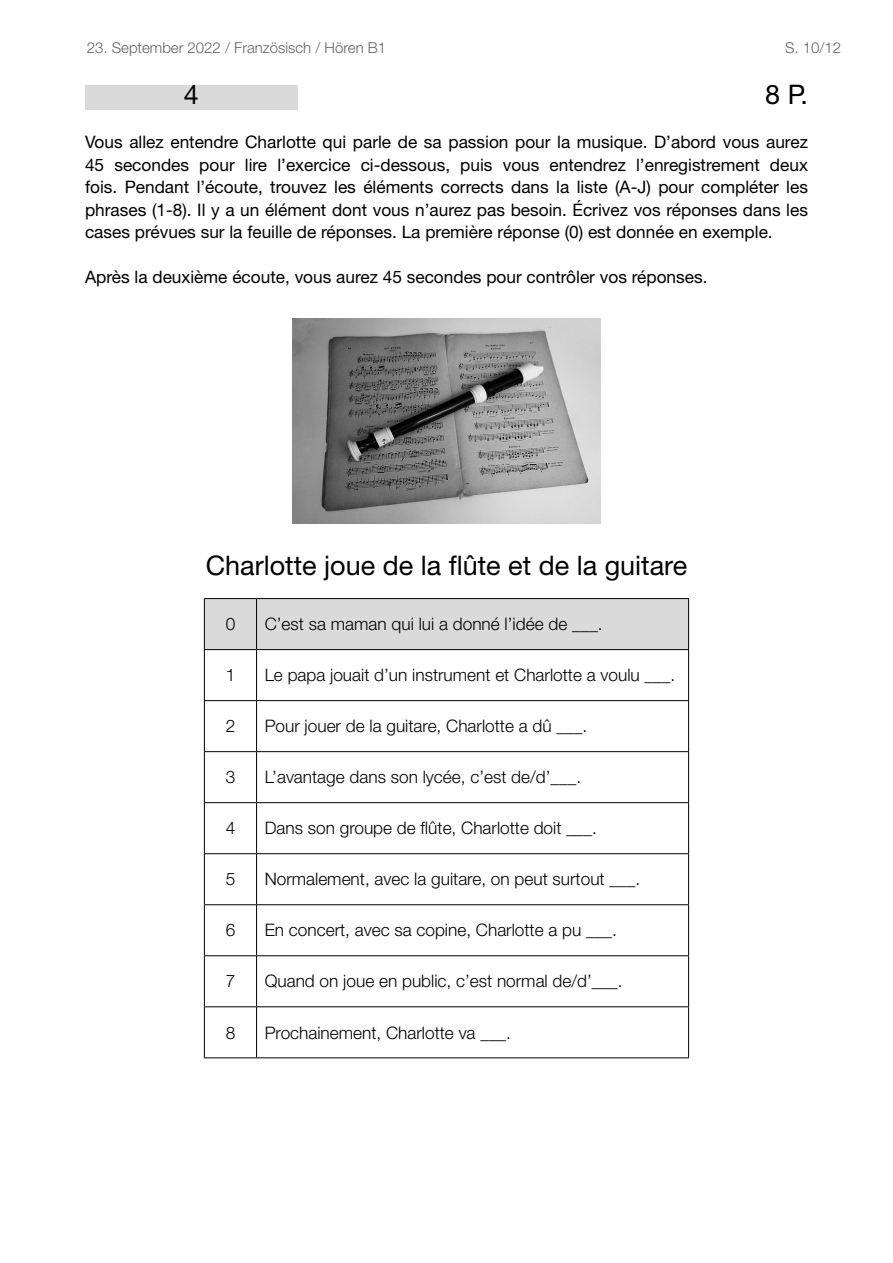
<style>
.page{position:relative;width:893px;height:1263px;background:#fff}
.page>*{position:absolute;margin:0;border:0;box-sizing:border-box;transform-origin:0 0}
.t1{font:27px "Helvetica Neue LT Pro";color:#000}
.t2{font:17.25px/22.5px "Helvetica Neue LT Pro";color:#000;text-align:justify}
.t3{font:300 17.25px "Helvetica Neue LT Pro";color:#000}
.t4{font:300 15px "Helvetica Neue LT Std";color:#636363}
</style>
<div class="page">
<div style="left:85px;top:85px;width:213px;height:24px;background:#dadada"></div>
<div style="left:205px;top:599px;width:483px;height:50px;background:#dadada"></div>
<hr style="left:204px;top:598px;width:53px;height:1px;background:#000">
<hr style="left:257px;top:598px;width:432px;height:1px;background:#000">
<hr style="left:204px;top:649px;width:53px;height:1px;background:#000">
<hr style="left:257px;top:649px;width:432px;height:1px;background:#000">
<hr style="left:204px;top:700px;width:53px;height:1px;background:#000">
<hr style="left:257px;top:700px;width:432px;height:1px;background:#000">
<hr style="left:204px;top:751px;width:53px;height:1px;background:#000">
<hr style="left:257px;top:751px;width:432px;height:1px;background:#000">
<hr style="left:204px;top:802px;width:53px;height:1px;background:#000">
<hr style="left:257px;top:802px;width:432px;height:1px;background:#000">
<hr style="left:204px;top:853px;width:53px;height:1px;background:#000">
<hr style="left:257px;top:853px;width:432px;height:1px;background:#000">
<hr style="left:204px;top:904px;width:53px;height:1px;background:#000">
<hr style="left:257px;top:904px;width:432px;height:1px;background:#000">
<hr style="left:204px;top:955px;width:53px;height:1px;background:#000">
<hr style="left:257px;top:955px;width:432px;height:1px;background:#000">
<hr style="left:204px;top:1006px;width:53px;height:1px;background:#000">
<hr style="left:257px;top:1006px;width:432px;height:1px;background:#000">
<hr style="left:204px;top:1057px;width:53px;height:1px;background:#000">
<hr style="left:257px;top:1057px;width:432px;height:1px;background:#000">
<hr style="left:204px;top:599px;width:1px;height:50px;background:#000">
<hr style="left:204px;top:650px;width:1px;height:50px;background:#000">
<hr style="left:204px;top:701px;width:1px;height:50px;background:#000">
<hr style="left:204px;top:752px;width:1px;height:50px;background:#000">
<hr style="left:204px;top:803px;width:1px;height:50px;background:#000">
<hr style="left:204px;top:854px;width:1px;height:50px;background:#000">
<hr style="left:204px;top:905px;width:1px;height:50px;background:#000">
<hr style="left:204px;top:956px;width:1px;height:50px;background:#000">
<hr style="left:204px;top:1007px;width:1px;height:50px;background:#000">
<hr style="left:256px;top:599px;width:1px;height:50px;background:#000">
<hr style="left:688px;top:599px;width:1px;height:50px;background:#000">
<hr style="left:256px;top:650px;width:1px;height:50px;background:#000">
<hr style="left:688px;top:650px;width:1px;height:50px;background:#000">
<hr style="left:256px;top:701px;width:1px;height:50px;background:#000">
<hr style="left:688px;top:701px;width:1px;height:50px;background:#000">
<hr style="left:256px;top:752px;width:1px;height:50px;background:#000">
<hr style="left:688px;top:752px;width:1px;height:50px;background:#000">
<hr style="left:256px;top:803px;width:1px;height:50px;background:#000">
<hr style="left:688px;top:803px;width:1px;height:50px;background:#000">
<hr style="left:256px;top:854px;width:1px;height:50px;background:#000">
<hr style="left:688px;top:854px;width:1px;height:50px;background:#000">
<hr style="left:256px;top:905px;width:1px;height:50px;background:#000">
<hr style="left:688px;top:905px;width:1px;height:50px;background:#000">
<hr style="left:256px;top:956px;width:1px;height:50px;background:#000">
<hr style="left:688px;top:956px;width:1px;height:50px;background:#000">
<hr style="left:256px;top:1007px;width:1px;height:50px;background:#000">
<hr style="left:688px;top:1007px;width:1px;height:50px;background:#000">
<img style="left:293px;top:319px;width:307px;height:204px">
<p class="t4" style="left:87px;top:39px;width:301px">23. September 2022 / Französisch / Hören B1</p>
<p class="t4" style="left:785px;top:39px;width:58px">S. 10/12</p>
<h1 class="t1" style="left:184px;top:78px;width:17px">4</h1>
<h1 class="t1" style="left:765px;top:78px;width:44px">8 P.</h1>
<p class="t2" style="left:85px;top:130px;width:724px">Vous allez entendre Charlotte qui parle de sa passion pour la musique. D’abord vous aurez 45 secondes pour lire l’exercice ci-dessous, puis vous entendrez l’enregistrement deux fois. Pendant l’écoute, trouvez les éléments corrects dans la liste (A-J) pour compléter les phrases (1-8). Il y a un élément dont vous n’aurez pas besoin. Écrivez vos réponses dans les cases prévues sur la feuille de réponses. La première réponse (0) est donnée en exemple.</p>
<p class="t2" style="left:85px;top:265px;width:624px">Après la deuxième écoute, vous aurez 45 secondes pour contrôler vos réponses.</p>
<h1 class="t1" style="left:206px;top:549px;width:483px">Charlotte joue de la flûte et de la guitare</h1>
<p class="t3" style="left:226px;top:613px;width:11px">0</p>
<p class="t3" style="left:265px;top:613px;width:340px">C’est sa maman qui lui a donné l’idée de ___.</p>
<p class="t3" style="left:226px;top:665px;width:11px">1</p>
<p class="t3" style="left:265px;top:665px;width:412px">Le papa jouait d’un instrument et Charlotte a voulu ___.</p>
<p class="t3" style="left:226px;top:716px;width:11px">2</p>
<p class="t3" style="left:265px;top:716px;width:324px">Pour jouer de la guitare, Charlotte a dû ___.</p>
<p class="t3" style="left:226px;top:767px;width:11px">3</p>
<p class="t3" style="left:265px;top:767px;width:318px">L’avantage dans son lycée, c’est de/d’___.</p>
<p class="t3" style="left:226px;top:818px;width:11px">4</p>
<p class="t3" style="left:265px;top:818px;width:334px">Dans son groupe de flûte, Charlotte doit ___.</p>
<p class="t3" style="left:226px;top:869px;width:11px">5</p>
<p class="t3" style="left:265px;top:869px;width:377px">Normalement, avec la guitare, on peut surtout ___.</p>
<p class="t3" style="left:226px;top:920px;width:11px">6</p>
<p class="t3" style="left:265px;top:920px;width:354px">En concert, avec sa copine, Charlotte a pu ___.</p>
<p class="t3" style="left:226px;top:971px;width:11px">7</p>
<p class="t3" style="left:265px;top:971px;width:359px">Quand on joue en public, c’est normal de/d’___.</p>
<p class="t3" style="left:226px;top:1022px;width:11px">8</p>
<p class="t3" style="left:265px;top:1022px;width:248px">Prochainement, Charlotte va ___.</p>
</div>
